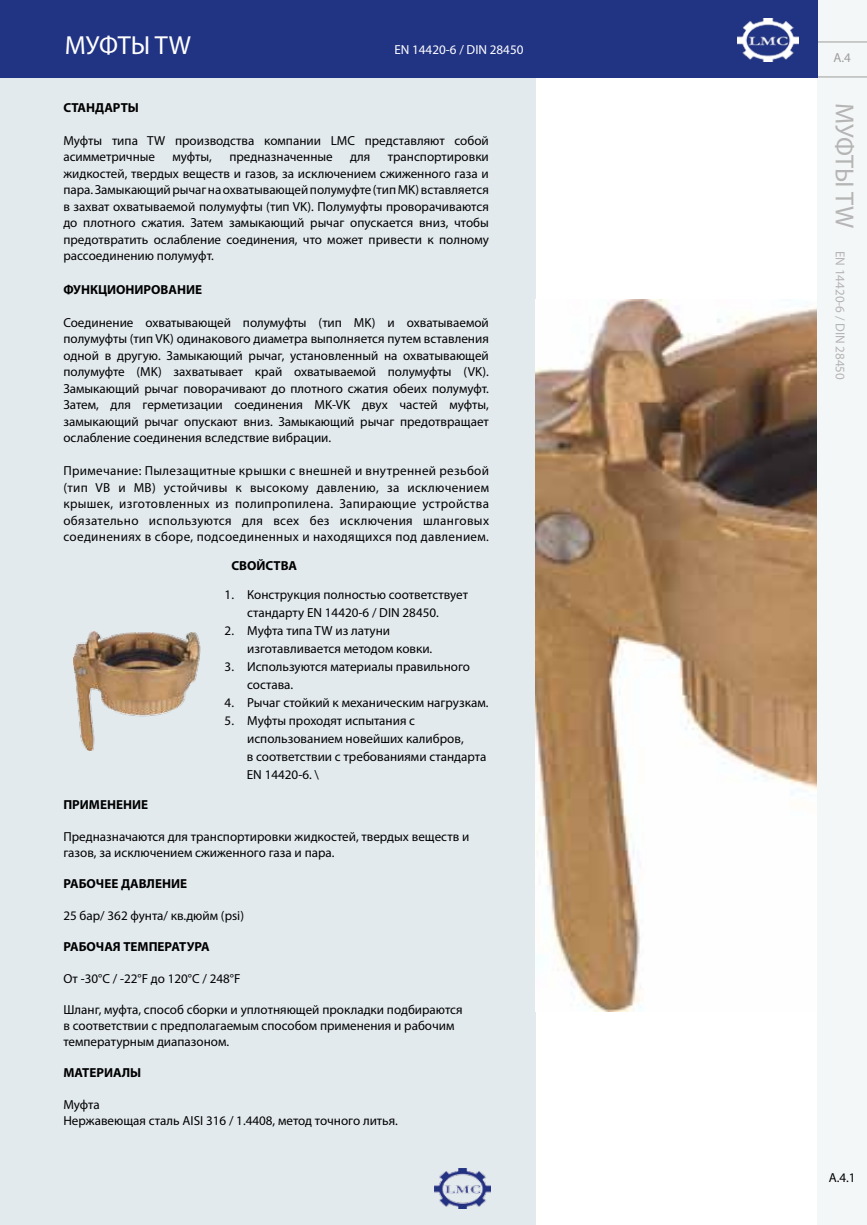
<style>
.page{position:relative;width:867px;height:1225px;background:#fff}
.page>*{position:absolute;margin:0;border:0;box-sizing:border-box;transform-origin:0 0}
.t1{font:26.25px "Myriad Pro";letter-spacing:-.005em;color:#b5b5b5}
.t2{font:26.25px "Myriad Pro";letter-spacing:-.005em;color:#fff}
.t3{font:13.05px/16.5px "Myriad Pro";color:#000}
.t4{font:700 13.05px "Myriad Pro";color:#000}
.t5{font:13.05px "Myriad Pro";color:#b5b5b5}
.t6{font:13.05px "Myriad Pro";color:#fff}
.t7{font:13.05px "Myriad Pro";color:#9d9d9c}
</style>
<div class="page">
<div style="left:0;top:72px;width:539px;height:1153px;background:#e3eaee"></div>
<div style="left:536px;top:56px;width:330px;height:1169px;background:#fff"></div>
<img style="left:535px;top:299px;width:282px;height:712px">
<div style="left:817px;top:0;width:49px;height:1225px;background:#f4f7f8"></div>
<hr style="left:817px;top:42px;width:49px;height:1px;background:#9d9d9c">
<hr style="left:817px;top:77px;width:49px;height:1px;background:#9d9d9c">
<img style="left:434px;top:1169px;width:56px;height:40px">
<div style="left:0;top:0;width:817px;height:77px;background:#213383"></div>
<img style="left:73px;top:631px;width:128px;height:119px">
<img style="left:737px;top:19px;width:60px;height:43px">
<h1 class="t2" style="left:65px;top:29px;width:128px">МУФТЫ TW</h1>
<p class="t6" style="left:394px;top:42px;width:131px">EN 14420-6 / DIN 28450</p>
<p class="t4" style="left:63px;top:100px;width:77px">СТАНДАРТЫ</p>
<p class="t3" style="left:63px;top:132px;width:427px">Муфты типа TW производства компании LMC представляют собой асимметричные</p>
<p class="t3" style="left:172px;top:149px;width:41px">муфты,</p>
<p class="t3" style="left:229px;top:149px;width:105px">предназначенные</p>
<p class="t3" style="left:350px;top:149px;width:22px">для</p>
<p class="t3" style="left:63px;top:149px;width:427px;text-align:justify;text-indent:324px">транспортировки жидкостей, твердых веществ и газов, за исключением сжиженного газа и пара. Замыкающий рычаг на охватывающей полумуфте (тип МK) вставляется в захват охватываемой полумуфты (тип VK). Полумуфты проворачиваются до плотного сжатия. Затем замыкающий рычаг опускается вниз, чтобы предотвратить ослабление соединения, что может привести к полному рассоединению полумуфт.</p>
<p class="t4" style="left:63px;top:282px;width:140px">ФУНКЦИОНИРОВАНИЕ</p>
<p class="t3" style="left:63px;top:314px;width:427px;text-align:justify">Соединение охватывающей полумуфты (тип MK) и охватываемой полумуфты (тип VK) одинакового диаметра выполняется путем вставления одной в другую. Замыкающий рычаг, установленный на охватывающей полумуфте (MK) захватывает край охватываемой полумуфты (VK).<br>Замыкающий рычаг поворачивают до плотного сжатия обеих полумуфт.<br>Затем, для герметизации соединения MK-VK двух частей муфты, замыкающий рычаг опускают вниз. Замыкающий рычаг предотвращает ослабление соединения вследствие вибрации.</p>
<p class="t3" style="left:63px;top:463px;width:427px;text-align:justify">Примечание: Пылезащитные крышки с внешней и внутренней резьбой (тип VB и MB) устойчивы к высокому давлению, за исключением крышек, изготовленных из полипропилена. Запирающие устройства обязательно используются для всех без исключения шланговых соединениях в сборе, подсоединенных и находящихся под давлением.</p>
<p class="t4" style="left:231px;top:558px;width:67px">СВОЙСТВА</p>
<p class="t3" style="left:224px;top:585px;width:245px;line-height:18px;text-align:center">1. Конструкция полностью соответствует стандарту EN 14420-6 / DIN 28450.</p>
<p class="t3" style="left:247px;top:621px;width:187px;line-height:18px;text-indent:-22px">2. Муфта типа TW из латуни изготавливается методом ковки.</p>
<p class="t3" style="left:247px;top:657px;width:224px;line-height:18px;text-indent:-22px">3. Используются материалы правильного состава.</p>
<p class="t3" style="left:224px;top:694px;width:265px">4. Рычаг стойкий к механическим нагрузкам.</p>
<p class="t3" style="left:247px;top:711px;width:241px;line-height:18px;text-indent:-22px">5. Муфты проходят испытания с использованием новейших калибров,<br>в соответствии с требованиями стандарта<br>EN 14420-6. \</p>
<p class="t4" style="left:63px;top:796px;width:86px">ПРИМЕНЕНИЕ</p>
<p class="t3" style="left:63px;top:829px;width:407px;line-height:15.8px">Предназначаются для транспортировки жидкостей, твердых веществ и газов, за исключением сжиженного газа и пара.</p>
<p class="t4" style="left:63px;top:875px;width:125px">РАБОЧЕЕ ДАВЛЕНИЕ</p>
<p class="t3" style="left:63px;top:907px;width:182px">25 бар/ 362 фунта/ кв.дюйм (psi)</p>
<p class="t4" style="left:63px;top:938px;width:148px">РАБОЧАЯ ТЕМПЕРАТУРА</p>
<p class="t3" style="left:63px;top:970px;width:178px">От -30°C / -22°F до 120°C / 248°F</p>
<p class="t3" style="left:63px;top:1002px;width:400px;line-height:15.8px">Шланг, муфта, способ сборки и уплотняющей прокладки подбираются в соответствии с предполагаемым способом применения и рабочим температурным диапазоном.</p>
<p class="t4" style="left:63px;top:1064px;width:80px">МАТЕРИАЛЫ</p>
<p class="t3" style="left:63px;top:1097px;width:336px;line-height:15.8px">Муфта<br>Нержавеющая сталь AISI 316 / 1.4408, метод точного литья.</p>
<p class="t7" style="left:833px;top:49px;width:19px">A.4</p>
<h1 class="t1" style="left:860px;top:103px;width:128px;rotate:90deg">МУФТЫ TW</h1>
<p class="t5" style="left:847px;top:251px;width:131px;rotate:90deg">EN 14420-6 / DIN 28450</p>
<p class="t3" style="left:828px;top:1169px;width:28px">A.4.1</p>
</div>
